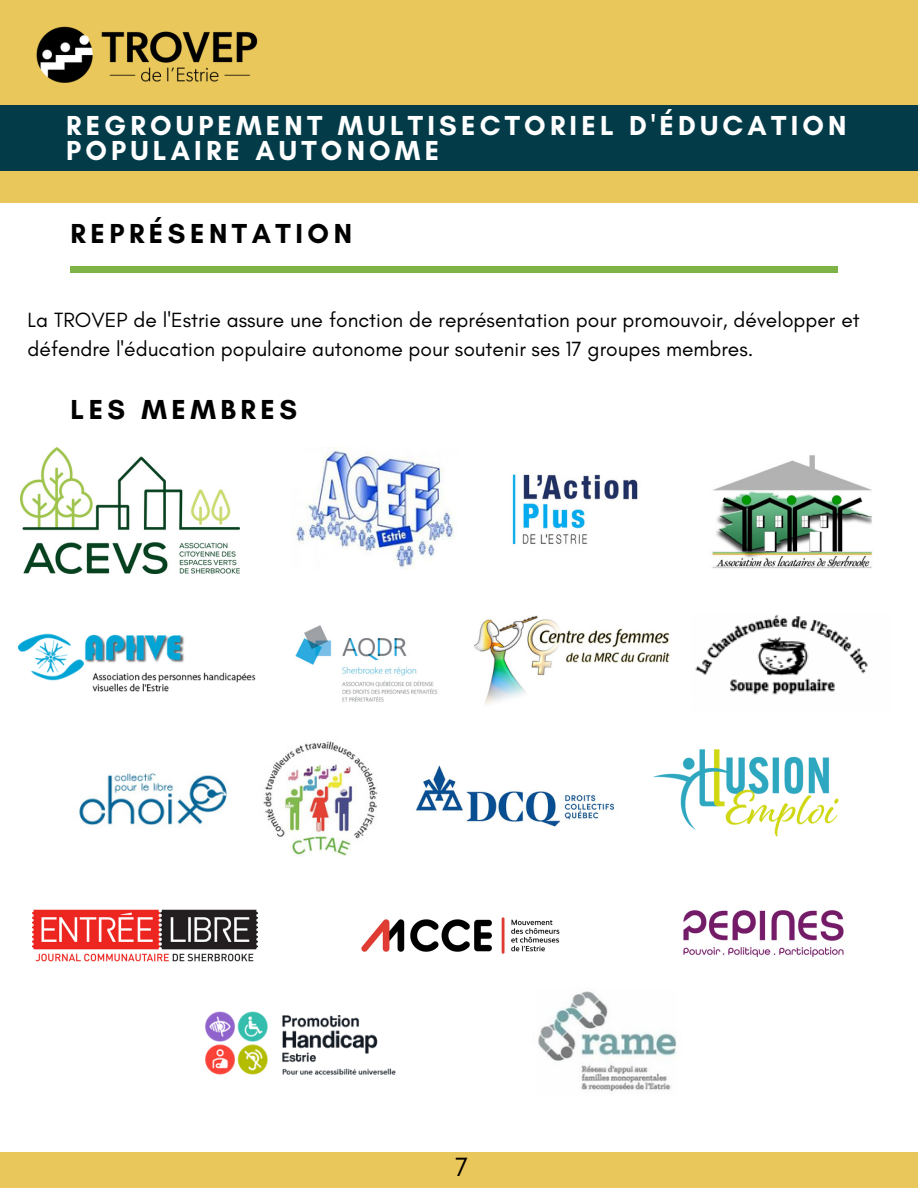
<style>
.page{position:relative;width:918px;height:1188px;background:#eac75b}
.page>*{position:absolute;margin:0;border:0;box-sizing:border-box;transform-origin:0 0}
.t1{font:700 28.05px/24.8px "Glacial Indifference";letter-spacing:.15em;color:#fff}
.t2{font:700 28.05px "Glacial Indifference";letter-spacing:.16em;color:#000}
.t3{font:27px "Glacial Indifference";color:#000}
.t4{font:21px/29.2px "Glacial Indifference";color:#000}
</style>
<div class="page">
<div style="left:0;top:106px;width:918px;height:65px;background:#033b48"></div>
<div style="left:0;top:203px;width:918px;height:949px;background:#fff"></div>
<div style="left:70px;top:267px;width:768px;height:5px;background:#7eb348"></div>
<img style="left:21px;top:448px;width:219px;height:126px">
<img style="left:291px;top:448px;width:163px;height:121px">
<img style="left:712px;top:455px;width:161px;height:114px">
<img style="left:695px;top:614px;width:173px;height:81px">
<img style="left:79px;top:773px;width:148px;height:54px">
<img style="left:263px;top:741px;width:115px;height:115px">
<img style="left:33px;top:909px;width:225px;height:53px">
<img style="left:512px;top:474px;width:126px;height:71px">
<img style="left:538px;top:991px;width:139px;height:101px">
<img style="left:683px;top:910px;width:161px;height:47px">
<img style="left:653px;top:749px;width:186px;height:88px">
<img style="left:473px;top:615px;width:197px;height:90px">
<img style="left:361px;top:917px;width:199px;height:37px">
<img style="left:18px;top:633px;width:238px;height:59px">
<img style="left:295px;top:625px;width:143px;height:77px">
<img style="left:416px;top:765px;width:198px;height:62px">
<img style="left:205px;top:1011px;width:191px;height:64px">
<img style="left:36px;top:26px;width:222px;height:57px">
<p class="t1" style="left:66px;top:113px;width:782px">REGROUPEMENT MULTISECTORIEL D'ÉDUCATION<br>POPULAIRE AUTONOME</p>
<p class="t2" style="left:70px;top:217px;width:283px">REPRÉSENTATION</p>
<p class="t4" style="left:28px;top:305px;width:834px">La TROVEP de l'Estrie assure une fonction de représentation pour promouvoir, développer et défendre l'éducation populaire autonome pour soutenir ses 17 groupes membres.</p>
<p class="t2" style="left:70px;top:392px;width:228px">LES MEMBRES</p>
<p class="t3" style="left:455px;top:1151px;width:15px">7</p>
</div>
